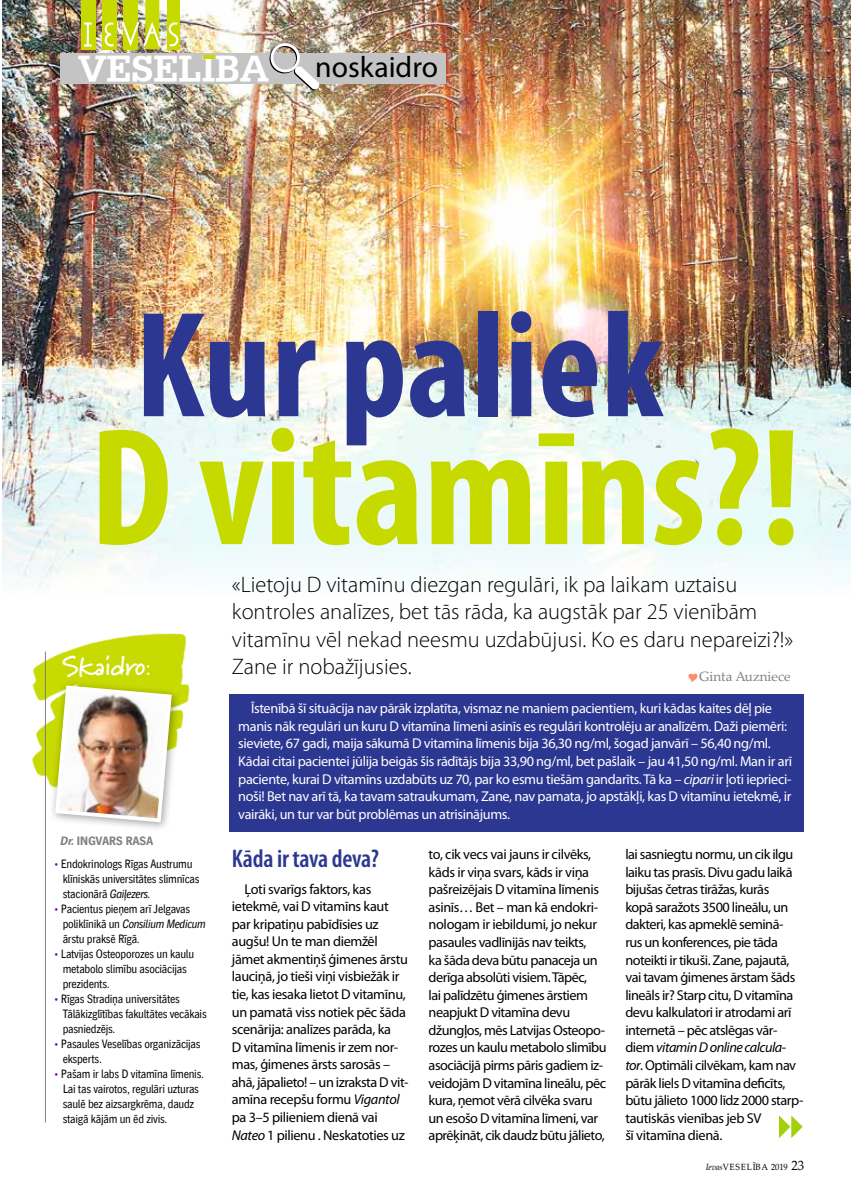
<style>
.page{position:relative;width:851px;height:1200px;background:#fff}
.page>*{position:absolute;margin:0;border:0;box-sizing:border-box;transform-origin:0 0}
.t1{font:700 condensed 168.6px "Myriad Pro";color:#c7da00}
.t2{font:700 condensed 151.95px "Myriad Pro";color:#2c3791}
.t3{font:700 38.7px "Serifa TL";color:#fff}
.t4{font:29.7px "Myriad Pro";color:#000}
.t5{font:700 27.45px "Marydale";letter-spacing:-.015em;color:#fff}
.t6{font:600 condensed 25.5px "Myriad Pro";letter-spacing:-.01em;color:#2c3791}
.t7{font:300 22.5px/27px "Myriad Pro";color:#000}
.t8{font:14.25px/17.5px "Myriad Pro";letter-spacing:-.035em;color:#000}
.t9{font:14.25px/17.5px "Myriad Pro";letter-spacing:-.025em;color:#fff}
.t10{font:13.5px "Palatino Linotype";color:#818181}
.t11{font:12px/15px "Linotype Gothic Com";letter-spacing:-.025em;color:#000;scale:.92 1}
.t12{font:700 12px "Linotype Gothic Com";letter-spacing:-.035em;color:#818181}
.t13{font:9px "Palatino Linotype";letter-spacing:.085em;color:#000;scale:.95 1}
.s1{font-family:"Linotype Gothic Com";font-weight:400;font-size:21.45px}
.s2{font-style:italic}
.s3{color:#6e06a5}
.s4{font-size:13.5px}
</style>
<div class="page">
<div style="left:230px;top:693px;width:574px;height:138px;background:#2c3791"></div>
<img style="left:2px;top:0;width:848px;height:587px">
<div style="left:61px;top:53px;width:384px;height:31px;background:#c4c4c5"></div>
<svg style="left:268px;top:42px;width:52px;height:49px"></svg>
<div style="left:145px;top:0;width:14px;height:49px;background:#c7da00"></div>
<div style="left:102px;top:0;width:15px;height:49px;background:#c7da00"></div>
<div style="left:167px;top:0;width:12px;height:49px;background:#c7da00"></div>
<div style="left:123px;top:0;width:15px;height:49px;background:#c7da00"></div>
<div style="left:81px;top:0;width:14px;height:49px;background:#c7da00"></div>
<svg style="left:84px;top:22px;width:94px;height:25px"></svg>
<hr style="left:202px;top:55px;width:12px;height:4px;background:#c7da00">
<img style="left:32px;top:633px;width:158px;height:179px">
<hr style="left:45px;top:651px;width:1px;height:471px;background:#818181">
<div style="left:49px;top:679px;width:132px;height:152px;background:#000;opacity:.35"></div>
<img style="left:53px;top:683px;width:121px;height:141px">
<svg style="left:779px;top:1115px;width:23px;height:22px"></svg>
<h3 class="t3" style="left:78px;top:43px;width:192px">VESELIBA</h3>
<h3 class="t4" style="left:315px;top:49px;width:124px">noskaidro</h3>
<h2 class="t2" style="left:135px;top:270px;width:530px">Kur paliek</h2>
<h1 class="t1" style="left:90px;top:382px;width:712px">D vitamīns?!</h1>
<h3 class="t5" style="left:62px;top:649px;width:91px">skaidro<span class="s1">:</span></h3>
<p class="t12" style="left:60px;top:833px;width:95px"><span class="s2">Dr.</span> INGVARS RASA</p>
<p class="t11" style="left:63px;top:856px;width:150px;text-indent:-9px"><span class="s3">•</span> Endokrinologs Rīgas Austrumu klīniskās universitātes slimnīcas stacionārā <span class="s2">Gaiļezers.</span></p>
<p class="t11" style="left:63px;top:901px;width:157px;text-indent:-9px"><span class="s3">•</span> Pacientus pieņem arī Jelgavas poliklīnikā un <span class="s2">Consilium Medicum </span>ārstu praksē Rīgā.</p>
<p class="t11" style="left:63px;top:946px;width:144px;text-indent:-9px"><span class="s3">•</span> Latvijas Osteoporozes un kaulu metabolo slimību asociācijas prezidents.</p>
<p class="t11" style="left:63px;top:991px;width:158px;text-indent:-9px"><span class="s3">•</span> Rīgas Stradiņa universitātes<br>Tālākizglītības fakultātes vecākais pasniedzējs.</p>
<p class="t11" style="left:63px;top:1036px;width:151px;text-indent:-9px"><span class="s3">•</span> Pasaules Veselības organizācijas eksperts.</p>
<p class="t11" style="left:63px;top:1066px;width:155px;text-indent:-9px"><span class="s3">•</span> Pašam ir labs D vitamīna līmenis.<br>Lai tas vairotos, regulāri uzturas saulē bez aizsargkrēma, daudz staigā kājām un ēd zivis.</p>
<h3 class="t7" style="left:232px;top:571px;width:563px">«Lietoju D vitamīnu diezgan regulāri, ik pa laikam uztaisu kontroles analīzes, bet tās rāda, ka augstāk par 25 vienībām vitamīnu vēl nekad neesmu uzdabūjusi. Ko es daru nepareizi?!» Zane ir nobažījusies.</h3>
<p class="t10" style="left:699px;top:667px;width:93px">Ginta Auzniece</p>
<p class="t9" style="left:238px;top:699px;width:555px;text-indent:13px">Īstenībā šī situācija nav pārāk izplatīta, vismaz ne maniem pacientiem, kuri kādas kaites dēļ pie manis nāk regulāri un kuru D vitamīna līmeni asinīs es regulāri kontrolēju ar analīzēm. Daži piemēri: sieviete, 67 gadi, maija sākumā D vitamīna līmenis bija 36,30 ng/ml, šogad janvārī – 56,40 ng/ml.<br>Kādai citai pacientei jūlija beigās šis rādītājs bija 33,90 ng/ml, bet pašlaik – jau 41,50 ng/ml. Man ir arī paciente, kurai D vitamīns uzdabūts uz 70, par ko esmu tiešām gandarīts. Tā ka – <span class="s2">cipari</span> ir ļoti ieprieci&shy;noši! Bet nav arī tā, ka tavam satraukumam, Zane, nav pamata, jo apstākļi, kas D vitamīnu ietekmē, ir vairāki, un tur var būt problēmas un atrisinājums.</p>
<h3 class="t6" style="left:232px;top:843px;width:149px">Kāda ir tava deva?</h3>
<p class="t8" style="left:232px;top:879px;width:178px;text-indent:13px">Ļoti svarīgs faktors, kas ietekmē, vai D vitamīns kaut par kripatiņu pabīdīsies uz augšu! Un te man diemžēl jāmet akmentiņš ģimenes ārstu lauciņā, jo tieši viņi visbiežāk ir tie, kas iesaka lietot D vitamīnu, un pamatā viss notiek pēc šāda scenārija: analīzes parāda, ka<br>D vitamīna līmenis ir zem nor&shy;mas, ģimenes ārsts sarosās – ahā, jāpalieto! – un izraksta D vit&shy;amīna recepšu formu <span class="s2">Vigantol </span>pa 3–5 pilieniem dienā vai<br><span class="s2">Nateo</span> 1 pilienu . Neskatoties uz</p>
<p class="t8" style="left:428px;top:845px;width:180px">to, cik vecs vai jauns ir cilvēks, kāds ir viņa svars, kāds ir viņa pašreizējais D vitamīna līmenis asinīs… Bet – man kā endokri&shy;nologam ir iebildumi, jo nekur pasaules vadlīnijās nav teikts,<br>ka šāda deva būtu panaceja un derīga absolūti visiem. Tāpēc,<br>lai palīdzētu ģimenes ārstiem neapjukt D vitamīna devu džungļos, mēs Latvijas Osteopo&shy;rozes un kaulu metabolo slimību asociācijā pirms pāris gadiem iz&shy;veidojām D vitamīna lineālu, pēc kura, ņemot vērā cilvēka svaru un esošo D vitamīna līmeni, var aprēķināt, cik daudz būtu jālieto,</p>
<p class="t8" style="left:625px;top:845px;width:180px">lai sasniegtu normu, un cik ilgu laiku tas prasīs. Divu gadu laikā bijušas četras tirāžas, kurās<br>kopā saražots 3500 lineālu, un dakteri, kas apmeklē seminā&shy;rus un konferences, pie tāda noteikti ir tikuši. Zane, pajautā, vai tavam ģimenes ārstam šāds lineāls ir? Starp citu, D vitamīna devu kalkulatori ir atrodami arī internetā – pēc atslēgas vār&shy;diem <span class="s2">vitamin D online calcula&shy;tor</span>. Optimāli cilvēkam, kam nav pārāk liels D vitamīna deficīts, būtu jālieto 1000 līdz 2000 starp&shy;tautiskās vienības jeb SV<br>šī vitamīna dienā.</p>
<p class="t13" style="left:705px;top:1159px;width:105px"><span class="s2">Ievas</span>Veselība 2019 <span class="s4">23</span></p>
</div>
